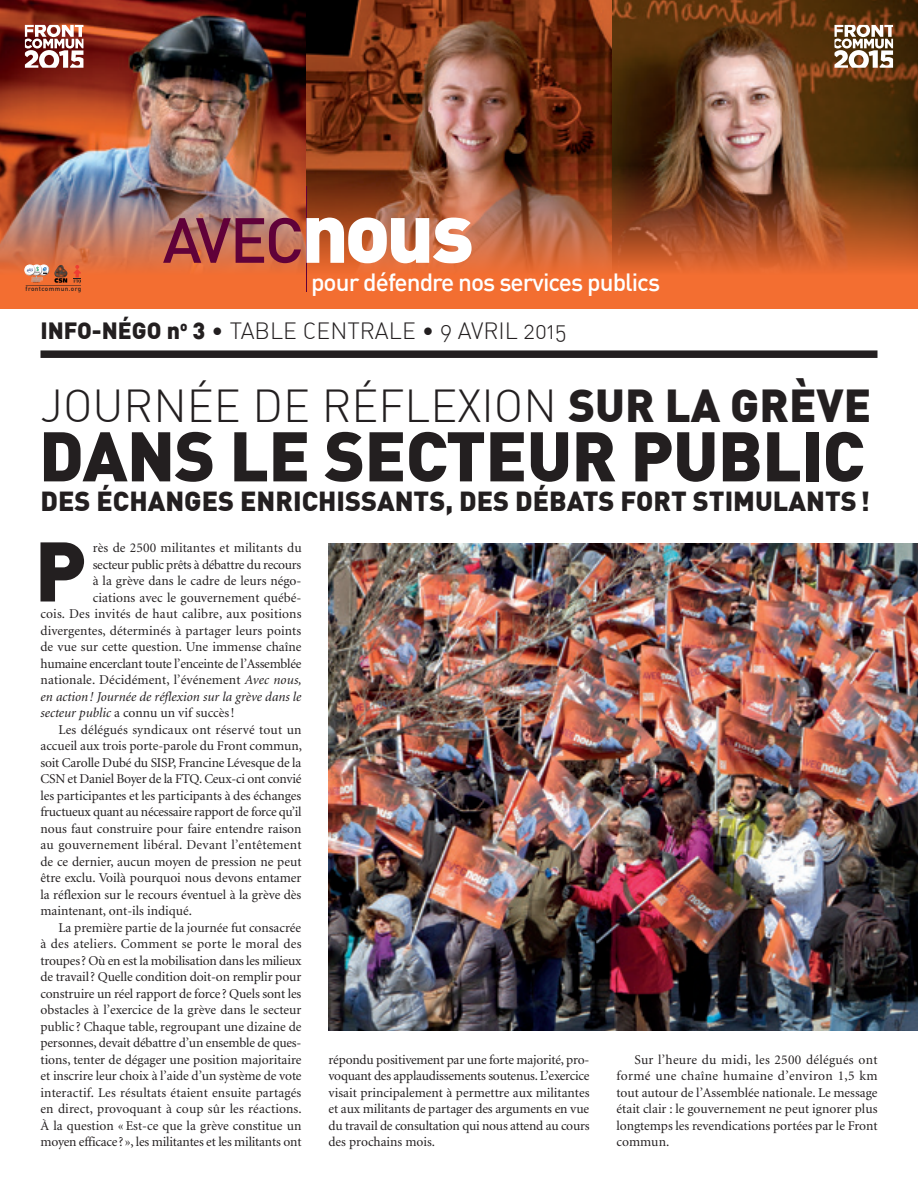
<style>
.page{position:relative;width:918px;height:1188px;background:#fff}
.page>*{position:absolute;margin:0;border:0;box-sizing:border-box;transform-origin:0 0}
.parag_LETTRINE{font:900 82.95px "DIN";color:#231f20}
.titre_bold_30_5pt{font:900 69px "DIN";letter-spacing:-.01em;color:#231f20}
.titre_bold_30_5pt-2{font:300 45.3px "DIN";color:#231f20}
.titre_bold_30_5pt-3{font:900 27px "DIN";color:#231f20}
.t1{font:500 24.45px "DIN";letter-spacing:-.04em;color:#fff}
.t2{font:23.1px "DIN Light Alternate";color:#231f20}
.texte_courant_8_5pt{font:13.5px/16.5px "Minion";letter-spacing:-.005em;color:#231f20;text-align:justify}
.parag_LETTRINE-2{font:13.5px "Minion";letter-spacing:.005em;color:#231f20}
.parag_LETTRINE-3{font:13.5px "Minion";letter-spacing:-.02em;color:#231f20}
.parag_LETTRINE-4{font:italic 13.5px "Minion";color:#231f20}
.t3{font:500 6.3px "DIN";letter-spacing:.065em;color:#231f20}
.s1{font-family:"DIN";font-weight:900}
.s2{font-weight:900}
.s3{font-style:italic}
</style>
<div class="page">
<img style="left:0;top:0;width:918px;height:309px">
<svg style="left:835px;top:25px;width:58px;height:43px"></svg>
<svg style="left:25px;top:25px;width:58px;height:43px"></svg>
<svg style="left:163px;top:218px;width:138px;height:45px;background:#9d4a50"></svg>
<hr style="left:306px;top:186px;width:1px;height:105px;background:#600139">
<svg style="left:307px;top:218px;width:165px;height:45px"></svg>
<div style="left:23px;top:271px;width:28px;height:6px;background:#f06e32"></div>
<hr style="left:26px;top:285px;width:55px;height:1px;background:#231f20">
<svg style="left:73px;top:265px;width:8px;height:18px"></svg>
<svg style="left:24px;top:264px;width:43px;height:19px"></svg>
<img style="left:54px;top:265px;width:14px;height:13px">
<div style="left:40px;top:350px;width:838px;height:8px;background:#231f20"></div>
<img style="left:328px;top:543px;width:590px;height:487px">
<p class="t3" style="left:25px;top:285px;width:57px">frontcommun.org</p>
<p class="t1" style="left:311px;top:266px;width:351px">pour défendre nos services publics</p>
<p class="t2" style="left:40px;top:316px;width:528px"><span class="s1">INFO-NÉGO n</span><sup>o</sup> <span class="s1">3</span> • TABLE CENTRALE • 9 AVRIL 2015</p>
<p class="titre_bold_30_5pt-2" style="left:40px;top:378px;width:832px">JOURNÉE DE RÉFLEXION <span class="s2">SUR LA GRÈVE</span></p>
<p class="titre_bold_30_5pt" style="left:39px;top:410px;width:827px">DANS LE SECTEUR PUBLIC</p>
<p class="titre_bold_30_5pt-3" style="left:40px;top:484px;width:831px">DES ÉCHANGES ENRICHISSANTS, DES DÉBATS FORT STIMULANTS!</p>
<p class="parag_LETTRINE" style="left:35px;top:516px;width:54px">P</p>
<p class="parag_LETTRINE-2" style="left:93px;top:541px;width:210px">rès de 2500 militantes et militants du</p>
<p class="parag_LETTRINE-3" style="left:93px;top:558px;width:210px">secteur public prêts à débattre du recours</p>
<p class="parag_LETTRINE-2" style="left:93px;top:574px;width:210px">à la grève dans le cadre de leurs négo-</p>
<p class="parag_LETTRINE-2" style="left:93px;top:591px;width:210px">ciations avec le gouvernement québé-</p>
<p class="parag_LETTRINE-2" style="left:40px;top:607px;width:263px">cois. Des invités de haut calibre, aux positions</p>
<p class="parag_LETTRINE-2" style="left:40px;top:624px;width:262px">divergentes, déterminés à partager leurs points</p>
<p class="parag_LETTRINE-2" style="left:40px;top:640px;width:263px">de vue sur cette question. Une immense chaîne</p>
<p class="parag_LETTRINE-3" style="left:40px;top:657px;width:262px">humaine encerclant toute l’enceinte de l’Assemblée</p>
<p class="parag_LETTRINE-2" style="left:40px;top:673px;width:263px">nationale. Décidément, l’événement <span class="s3">Avec nous,</span></p>
<p class="parag_LETTRINE-4" style="left:40px;top:690px;width:262px">en action! Journée de réflexion sur la grève dans le</p>
<p class="parag_LETTRINE-2" style="left:40px;top:706px;width:196px"><span class="s3">secteur public</span> a connu un vif succès!</p>
<p class="texte_courant_8_5pt" style="left:40px;top:721px;width:263px;text-indent:18px">Les délégués syndicaux ont réservé tout un accueil aux trois porte-parole du Front commun, soit Carolle Dubé du SISP, Francine Lévesque de la CSN et Daniel Boyer de la FTQ. Ceux-ci ont convié les participantes et les participants à des échanges fructueux quant au nécessaire rapport de force qu’il nous faut construire pour faire entendre raison au gouvernement libéral. Devant l’entêtement de ce dernier, aucun moyen de pression ne peut être exclu. Voilà pourquoi nous devons entamer la réflexion sur le recours éventuel à la grève dès maintenant, ont-ils indiqué.</p>
<p class="texte_courant_8_5pt" style="left:40px;top:919px;width:263px;text-indent:18px">La première partie de la journée fut consacrée à des ateliers. Comment se porte le moral des troupes? Où en est la mobilisation dans les milieux de travail? Quelle condition doit-on remplir pour construire un réel rapport de force ? Quels sont les obstacles à l’exercice de la grève dans le secteur public ? Chaque table, regroupant une dizaine de personnes, devait débattre d’un ensemble de ques&shy;tions, tenter de dégager une position majoritaire et inscrire leur choix à l’aide d’un système de vote interactif. Les résultats étaient ensuite partagés en direct, provoquant à coup sûr les réactions.<br>À la question «Est-ce que la grève constitue un moyen efficace?», les militantes et les militants ont</p>
<p class="texte_courant_8_5pt" style="left:328px;top:1051px;width:263px">répondu positivement par une forte majorité, pro&shy;voquant des applaudissements soutenus. L’exercice visait principalement à permettre aux militantes et aux militants de partager des arguments en vue du travail de consultation qui nous attend au cours des prochains mois.</p>
<p class="texte_courant_8_5pt" style="left:616px;top:1051px;width:263px;text-indent:18px">Sur l’heure du midi, les 2500 délégués ont formé une chaîne humaine d’environ 1,5 km tout autour de l’Assemblée nationale. Le message était clair : le gouvernement ne peut ignorer plus longtemps les revendications portées par le Front commun.</p>
</div>
